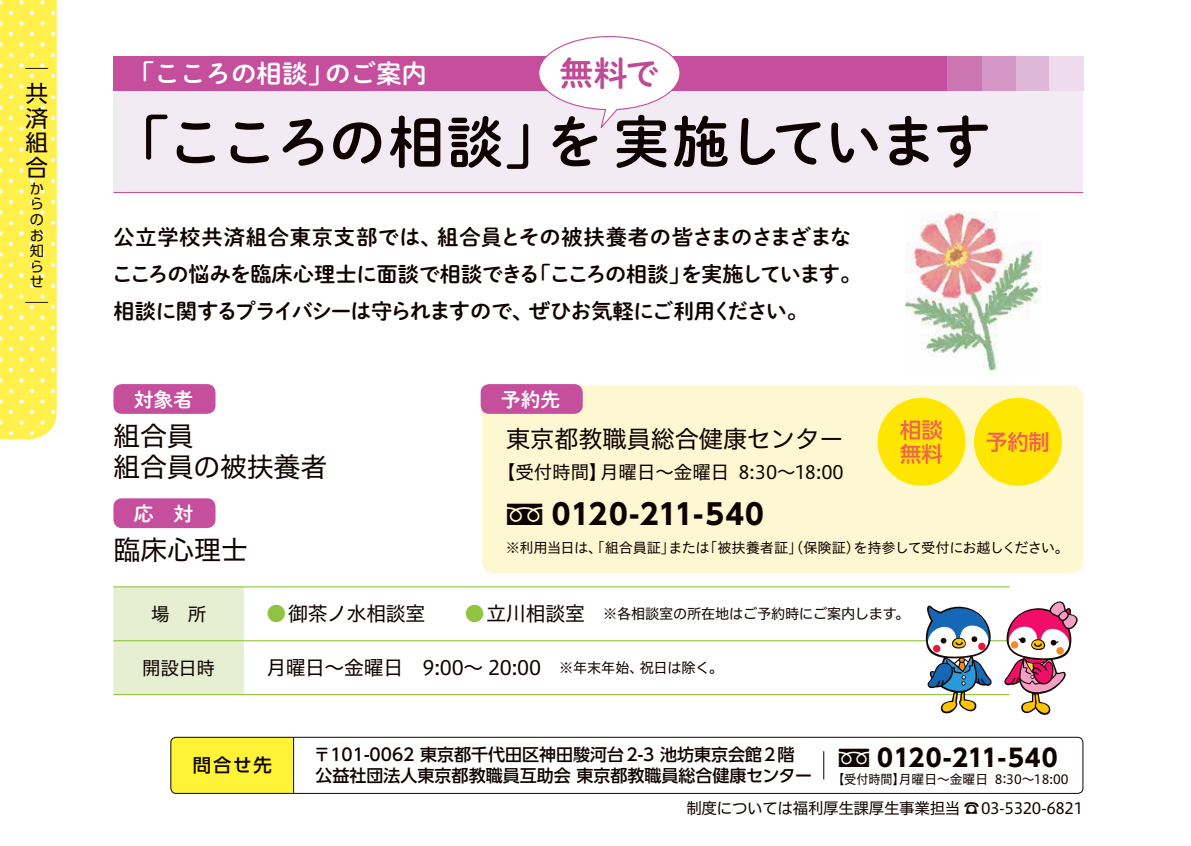
<style>
.page{position:relative;width:1191px;height:846px;background:#fff}
.page>*{position:absolute;margin:0;border:0;box-sizing:border-box;transform-origin:0 0}
.t1{font:56.6px "Shuei M Go Std B";letter-spacing:-.05em;color:#0f0301}
.t2{font:34px "Shuei M Go Std B";color:#bd4b96}
.t3{font:700 28.4px "UD Shin Go NT Pr 6 N";letter-spacing:.02em;color:#0f0301}
.t4{font:27px/31.2px "Hiragino UD Sans F Std N W4";letter-spacing:-.005em;color:#0f0301}
.t5{font:27px "Hira Kaku Std N W4";color:#0f0301}
.t6{font:25.6px "Shuei M Go Std B";color:#fff}
.t7{font:24px "Hiragino UD Sans F Std N W4";color:#0f0301}
.t8{font:700 24px "UD Shin Go NT Pr 6 N";letter-spacing:.02em;color:#0f0301}
.t9{font:22.6px/25px "UD Shin Go Pr 6 N";color:#0f0301;text-align:justify}
.t10{font:21.2px/36.8px "Shuei M Go Std B";letter-spacing:-.025em;color:#0f0301}
.t11{font:500 21.2px/24px "UD Shin Go Pr 6 N";color:#ee6351}
.t12{font:19.8px "Hiragino UD Sans F Std N W4";letter-spacing:-.01em;color:#0f0301}
.t13{font:19.8px "Shuei M Go Std B";color:#fff}
.t14{font:18.4px "Hiragino UD Sans F Std N W4";color:#0f0301}
.t15{font:500 18.4px "UD Shin Go Pr 6 N";color:#0f0301}
.t16{font:500 17px/21.2px "UD Shin Go Pr 6 N";color:#0f0301}
.t17{font:15.6px "Hiragino UD Sans F Std N W4";letter-spacing:-.025em;color:#0f0301}
.t18{font:14.2px "Hiragino UD Sans Std N W4";letter-spacing:-.03em;color:#0f0301}
.t19{font:14.2px "Hiragino UD Sans F Std N W4";letter-spacing:-.015em;color:#0f0301}
.t20{font:14.2px/15.6px "UD Shin Go Pr 6 N";color:#0f0301;text-align:justify}
.t21{font:12.8px "Hiragino UD Sans F Std N W4";color:#0f0301;scale:.95 1}
.s1{font-size:19.8px;color:#90c440}
.s2{font-size:19.8px}
.s3{font-size:14.2px}
</style>
<div class="page">
<hr style="left:1190px;top:0;width:1px;height:846px;background:#bfbfbf">
<div style="left:113px;top:57px;width:970px;height:136px;background:#f3ebf4"></div>
<div style="left:113px;top:57px;width:970px;height:34px;background:#c54f9d"></div>
<hr style="left:113px;top:192px;width:970px;height:1px;background:#c54f9d">
<div style="left:1015px;top:57px;width:34px;height:34px;background:#dfb8d8"></div>
<div style="left:1049px;top:57px;width:34px;height:34px;background:#eedbed"></div>
<div style="left:981px;top:57px;width:34px;height:34px;background:#d396c5"></div>
<div style="left:947px;top:57px;width:34px;height:34px;background:#cb75b1"></div>
<div style="left:171px;top:737px;width:122px;height:57px;background:#fff337"></div>
<div style="left:171px;top:737px;width:912px;height:57px;border:1px solid #130703;border-radius:5px"></div>
<svg style="left:823px;top:751px;width:1px;height:29px"></svg>
<hr style="left:293px;top:737px;width:1px;height:57px;background:#0f0301">
<img style="left:906px;top:212px;width:134px;height:159px">
<div style="left:113px;top:587px;width:131px;height:107px;background:#e6efd1"></div>
<hr style="left:113px;top:586px;width:131px;height:1px;background:#93c83d">
<hr style="left:244px;top:586px;width:765px;height:1px;background:#93c83d">
<hr style="left:113px;top:640px;width:131px;height:1px;background:#93c83d">
<hr style="left:244px;top:640px;width:765px;height:1px;background:#93c83d">
<hr style="left:113px;top:694px;width:131px;height:1px;background:#93c83d">
<hr style="left:244px;top:694px;width:765px;height:1px;background:#93c83d">
<div style="left:482px;top:386px;width:601px;height:187px;background:#fef8d2;border-radius:11px"></div>
<div style="left:877px;top:398px;width:88px;height:88px;background:#ffe600;border-radius:50%"></div>
<div style="left:974px;top:398px;width:88px;height:88px;background:#ffe600;border-radius:50%"></div>
<div style="left:113px;top:384px;width:102px;height:30px;background:#c54f9d;border-radius:9px"></div>
<div style="left:480px;top:384px;width:103px;height:30px;background:#c54f9d;border-radius:9px"></div>
<div style="left:113px;top:498px;width:102px;height:30px;background:#c54f9d;border-radius:9px"></div>
<svg style="left:537px;top:36px;width:144px;height:92px"></svg>
<svg style="left:926px;top:605px;width:65px;height:109px"></svg>
<svg style="left:1004px;top:601px;width:73px;height:114px"></svg>
<svg style="left:0;top:0;width:57px;height:439px;background:#fff158"></svg>
<p class="t9" style="left:26px;top:55px;width:24px">─共済組合</p>
<p class="t20" style="left:30px;top:180px;width:15px">からのお知らせ</p>
<p class="t9" style="left:26px;top:289px;width:24px">─</p>
<h2 class="t2" style="left:559px;top:48px;width:102px">無料で</h2>
<p class="t6" style="left:129px;top:55px;width:299px">「こころの相談」のご案内</p>
<h1 class="t1" style="left:113px;top:100px;width:879px">「こころの相談」を実施しています</h1>
<p class="t10" style="left:112px;top:218px;width:751px">公立学校共済組合東京支部では、組合員とその被扶養者の皆さまのさまざまなこころの悩みを臨床心理士に面談で相談できる「こころの相談」を実施しています。相談に関するプライバシーは守られますので、ぜひお気軽にご利用ください。</p>
<p class="t13" style="left:134px;top:384px;width:61px">対象者</p>
<p class="t13" style="left:501px;top:384px;width:61px">予約先</p>
<p class="t4" style="left:113px;top:419px;width:215px">組合員<br>組合員の被扶養者</p>
<p class="t13" style="left:134px;top:499px;width:61px">応　対</p>
<p class="t5" style="left:113px;top:530px;width:136px">臨床心理士</p>
<p class="t11" style="left:900px;top:417px;width:44px">相談無料</p>
<p class="t11" style="left:986px;top:429px;width:65px">予約制</p>
<p class="t7" style="left:506px;top:421px;width:339px">東京都教職員総合健康センター</p>
<p class="t14" style="left:497px;top:458px;width:348px">【受付時間】月曜日～金曜日 8:30～18:00</p>
<h3 class="t3" style="left:552px;top:491px;width:214px">0120-211-540</h3>
<p class="t18" style="left:506px;top:537px;width:565px">※ 利用当日は、「組合員証」または「被扶養者証」（保険証）を持参して受付にお越しください。</p>
<p class="t14" style="left:151px;top:600px;width:57px">場　所</p>
<p class="t19" style="left:266px;top:603px;width:644px"><span class="s1">●</span><span class="s2">御茶ノ水相談室　　</span><span class="s1">●</span><span class="s2">立川相談室</span> ※各相談室の所在地はご予約時にご案内します。</p>
<p class="t14" style="left:142px;top:654px;width:74px">開設日時</p>
<p class="t12" style="left:266px;top:653px;width:472px">月曜日～金曜日　9:00～ 20:00 <span class="s3">※年末年始、祝日は除く。　</span></p>
<p class="t15" style="left:193px;top:750px;width:81px">問合せ先</p>
<p class="t16" style="left:313px;top:744px;width:500px">〒101-0062 東京都千代田区神田駿河台2-3 池坊東京会館2階公益社団法人東京都教職員互助会 東京都教職員総合健康センター</p>
<p class="t8" style="left:877px;top:738px;width:182px">0120-211-540</p>
<p class="t21" style="left:832px;top:770px;width:250px">【受付時間】月曜日～金曜日 8:30～18:00</p>
<p class="t17" style="left:686px;top:797px;width:398px">制度については福利厚生課厚生事業担当 ☎03-5320-6821</p>
</div>
